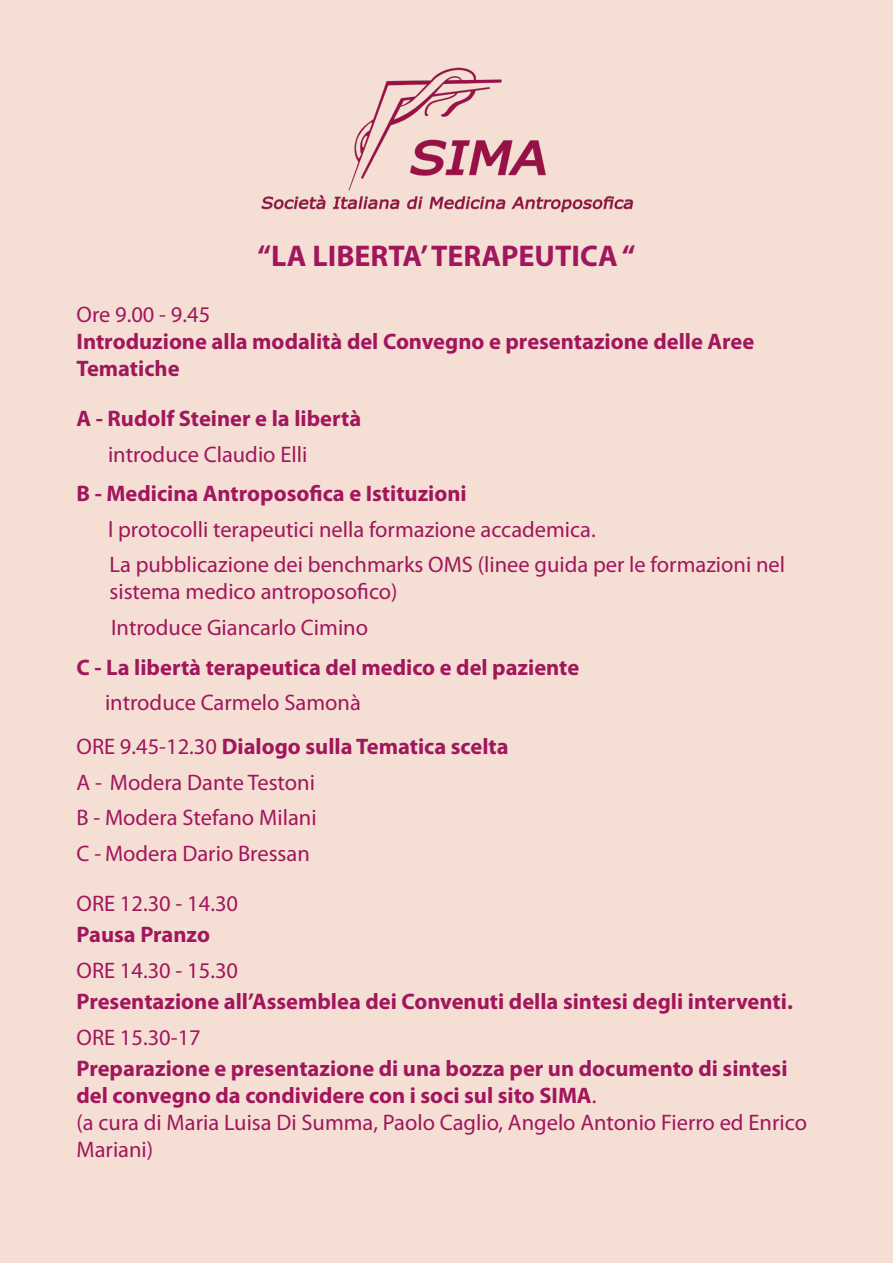
<style>
.page{position:relative;width:893px;height:1263px;background:#f5dfd5}
.page>*{position:absolute;margin:0;border:0;box-sizing:border-box;transform-origin:0 0}
.t1{font:700 30px "Myriad Pro";color:#a1165c}
.t2{font:700 22.5px/27px "Myriad Pro";color:#a1165c}
.t3{font:22.5px/27px "Myriad Pro";color:#a1165c}
.s1{font-weight:400}
</style>
<div class="page">
<img style="left:255px;top:64px;width:383px;height:151px">
<p class="t1" style="left:258px;top:236px;width:379px">“LA LIBERTA’ TERAPEUTICA “</p>
<p class="t3" style="left:77px;top:300px;width:135px">Ore 9.00 - 9.45</p>
<p class="t2" style="left:77px;top:327px;width:679px">Introduzione alla modalità del Convegno e presentazione delle Aree<br>Tematiche</p>
<p class="t2" style="left:77px;top:404px;width:286px">A - Rudolf Steiner e la libertà</p>
<p class="t3" style="left:108px;top:440px;width:201px">introduce Claudio Elli</p>
<p class="t2" style="left:77px;top:479px;width:392px">B - Medicina Antroposofica e Istituzioni</p>
<p class="t3" style="left:108px;top:515px;width:489px">l protocolli terapeutici nella formazione accademica.</p>
<p class="t3" style="left:110px;top:551px;width:677px">La pubblicazione dei benchmarks OMS (linee guida per le formazioni nel sistema medico antroposofico)</p>
<p class="t3" style="left:111px;top:613px;width:259px">Introduce Giancarlo Cimino</p>
<p class="t2" style="left:77px;top:653px;width:504px">C - La libertà terapeutica del medico e del paziente</p>
<p class="t3" style="left:105px;top:689px;width:257px">introduce Carmelo Samonà</p>
<p class="t2" style="left:77px;top:732px;width:434px"><span class="s1">ORE 9.45-12.30</span> Dialogo sulla Tematica scelta</p>
<p class="t3" style="left:77px;top:768px;width:240px">A - Modera Dante Testoni</p>
<p class="t3" style="left:77px;top:804px;width:242px">B - Modera Stefano Milani</p>
<p class="t3" style="left:77px;top:839px;width:235px">C - Modera Dario Bressan</p>
<p class="t3" style="left:77px;top:889px;width:163px">ORE 12.30 - 14.30</p>
<p class="t2" style="left:77px;top:920px;width:135px">Pausa Pranzo</p>
<p class="t3" style="left:77px;top:956px;width:163px">ORE 14.30 - 15.30</p>
<p class="t2" style="left:77px;top:987px;width:718px">Presentazione all’Assemblea dei Convenuti della sintesi degli interventi.</p>
<p class="t3" style="left:77px;top:1023px;width:126px">ORE 15.30-17</p>
<p class="t2" style="left:77px;top:1054px;width:712px">Preparazione e presentazione di una bozza per un documento di sintesi del convegno da condividere con i soci sul sito SIMA<span class="s1">.</span></p>
<p class="t3" style="left:77px;top:1108px;width:732px">(a cura di Maria Luisa Di Summa, Paolo Caglio, Angelo Antonio Fierro ed Enrico<br>Mariani)</p>
</div>
